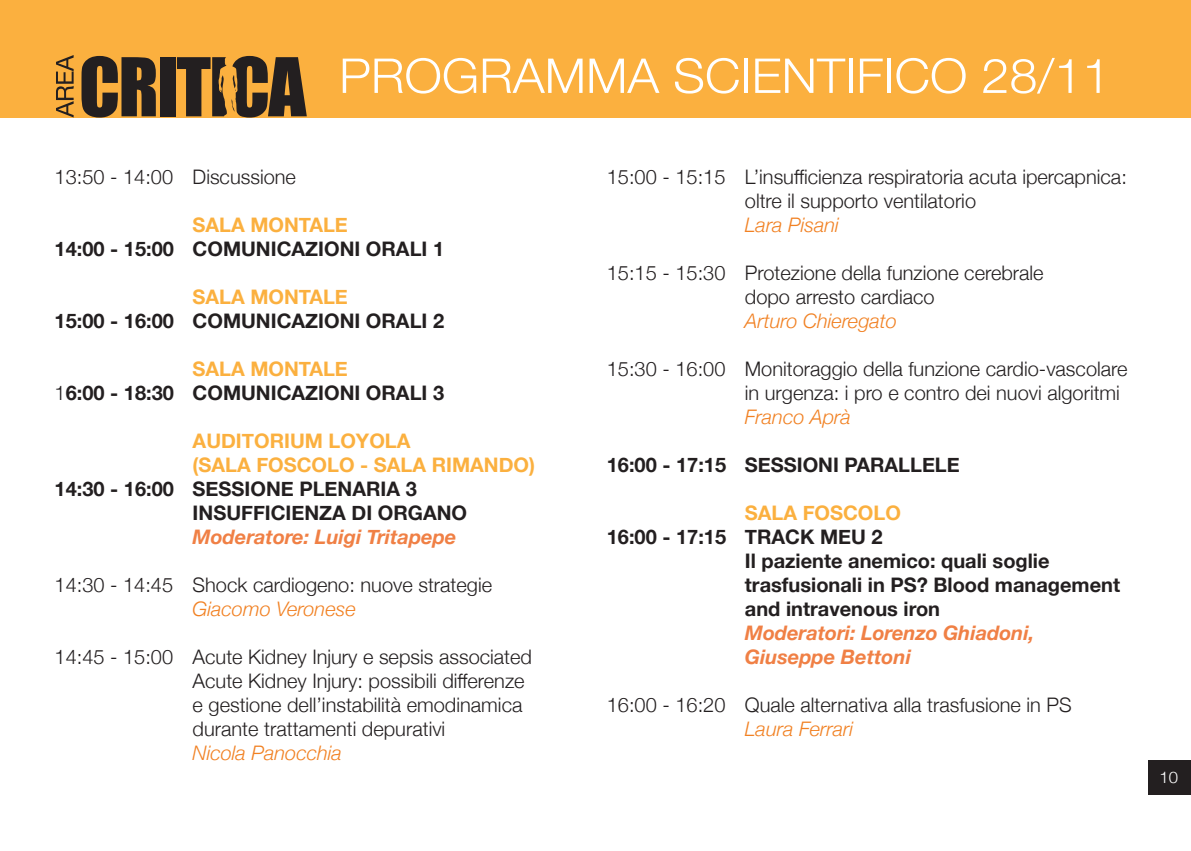
<style>
.page{position:relative;width:1191px;height:851px;background:#fff}
.page>*{position:absolute;margin:0;border:0;box-sizing:border-box;transform-origin:0 0}
.t1{font:300 48px "Helvetica Neue";color:#fff;scale:1.05 1}
.t2{font:300 20px/24px "Helvetica Neue";color:#231f20}
.t3{font:700 20px/24px "Helvetica Neue";color:#231f20}
.t4{font:700 20px "Helvetica Neue";color:#fbb03f}
.t5{font:italic 300 20px "Helvetica Neue";color:#f18123}
.t6{font:italic 700 20px "Helvetica Neue";color:#f08045}
.t7{font:300 16px "Helvetica Neue";color:#fff;scale:1.05 1}
.s1{font-weight:300}
</style>
<div class="page">
<div style="left:0;top:0;width:1191px;height:118px;background:#fbb03f"></div>
<svg style="left:81px;top:56px;width:75px;height:61px"></svg>
<div style="left:160px;top:57px;width:15px;height:59px;background:#231f20"></div>
<svg style="left:177px;top:56px;width:130px;height:61px"></svg>
<svg style="left:56px;top:55px;width:18px;height:62px"></svg>
<div style="left:1148px;top:760px;width:43px;height:34px;background:#231f20"></div>
<p class="t1" style="left:339px;top:37px;width:736px">PROGRAMMA SCIENTIFICO 28/11</p>
<p class="t2" style="left:55px;top:163px;width:243px">13:50 - 14:00 Discussione</p>
<p class="t4" style="left:193px;top:209px;width:157px">SALA MONTALE</p>
<p class="t3" style="left:55px;top:237px;width:391px">14:00 - 15:00 COMUNICAZIONI ORALI 1</p>
<p class="t4" style="left:193px;top:281px;width:157px">SALA MONTALE</p>
<p class="t3" style="left:55px;top:309px;width:391px">15:00 - 16:00 COMUNICAZIONI ORALI 2</p>
<p class="t4" style="left:193px;top:353px;width:157px">SALA MONTALE</p>
<p class="t3" style="left:55px;top:381px;width:391px"><span class="s1">1</span>6:00 - 18:30 COMUNICAZIONI ORALI 3</p>
<p class="t4" style="left:193px;top:425px;width:219px">AUDITORIUM LOYOLA</p>
<p class="t4" style="left:193px;top:449px;width:344px">(SALA FOSCOLO - SALA RIMANDO)</p>
<p class="t3" style="left:55px;top:477px;width:364px">14:30 - 16:00 SESSIONE PLENARIA 3</p>
<p class="t3" style="left:193px;top:501px;width:276px">INSUFFICIENZA DI ORGANO</p>
<p class="t6" style="left:193px;top:521px;width:265px">Moderatore: Luigi Tritapepe</p>
<p class="t2" style="left:55px;top:571px;width:439px">14:30 - 14:45 Shock cardiogeno: nuove strategie</p>
<p class="t5" style="left:193px;top:593px;width:165px">Giacomo Veronese</p>
<p class="t2" style="left:55px;top:643px;width:479px">14:45 - 15:00 Acute Kidney Injury e sepsis associated</p>
<p class="t2" style="left:193px;top:667px;width:333px">Acute Kidney Injury: possibili differenze</p>
<p class="t2" style="left:193px;top:691px;width:331px">e gestione dell’instabilità emodinamica</p>
<p class="t2" style="left:193px;top:715px;width:254px">durante trattamenti depurativi</p>
<p class="t5" style="left:193px;top:737px;width:151px">Nicola Panocchia</p>
<p class="t2" style="left:745px;top:163px;width:383px;text-indent:-138px">15:00 - 15:15 L’insufficienza respiratoria acuta ipercapnica: oltre il supporto ventilatorio</p>
<p class="t5" style="left:745px;top:209px;width:96px">Lara Pisani</p>
<p class="t2" style="left:607px;top:259px;width:438px">15:15 - 15:30 Protezione della funzione cerebrale</p>
<p class="t2" style="left:745px;top:283px;width:191px">dopo arresto cardiaco</p>
<p class="t5" style="left:745px;top:305px;width:153px">Arturo Chieregato</p>
<p class="t2" style="left:745px;top:355px;width:384px;text-indent:-138px">15:30 - 16:00 Monitoraggio della funzione cardio-vascolare in urgenza: i pro e contro dei nuovi algoritmi</p>
<p class="t5" style="left:745px;top:401px;width:107px">Franco Aprà</p>
<p class="t3" style="left:607px;top:453px;width:354px">16:00 - 17:15 SESSIONI PARALLELE</p>
<p class="t4" style="left:745px;top:497px;width:157px">SALA FOSCOLO</p>
<p class="t3" style="left:607px;top:525px;width:277px">16:00 - 17:15 TRACK MEU 2</p>
<p class="t3" style="left:745px;top:549px;width:306px">Il paziente anemico: quali soglie</p>
<p class="t3" style="left:745px;top:573px;width:377px">trasfusionali in PS? Blood management and intravenous iron</p>
<p class="t6" style="left:745px;top:617px;width:291px">Moderatori: Lorenzo Ghiadoni,</p>
<p class="t6" style="left:745px;top:641px;width:167px">Giuseppe Bettoni</p>
<p class="t2" style="left:607px;top:691px;width:466px">16:00 - 16:20 Quale alternativa alla trasfusione in PS</p>
<p class="t5" style="left:745px;top:713px;width:110px">Laura Ferrari</p>
<p class="t7" style="left:1159px;top:764px;width:19px">10</p>
</div>
